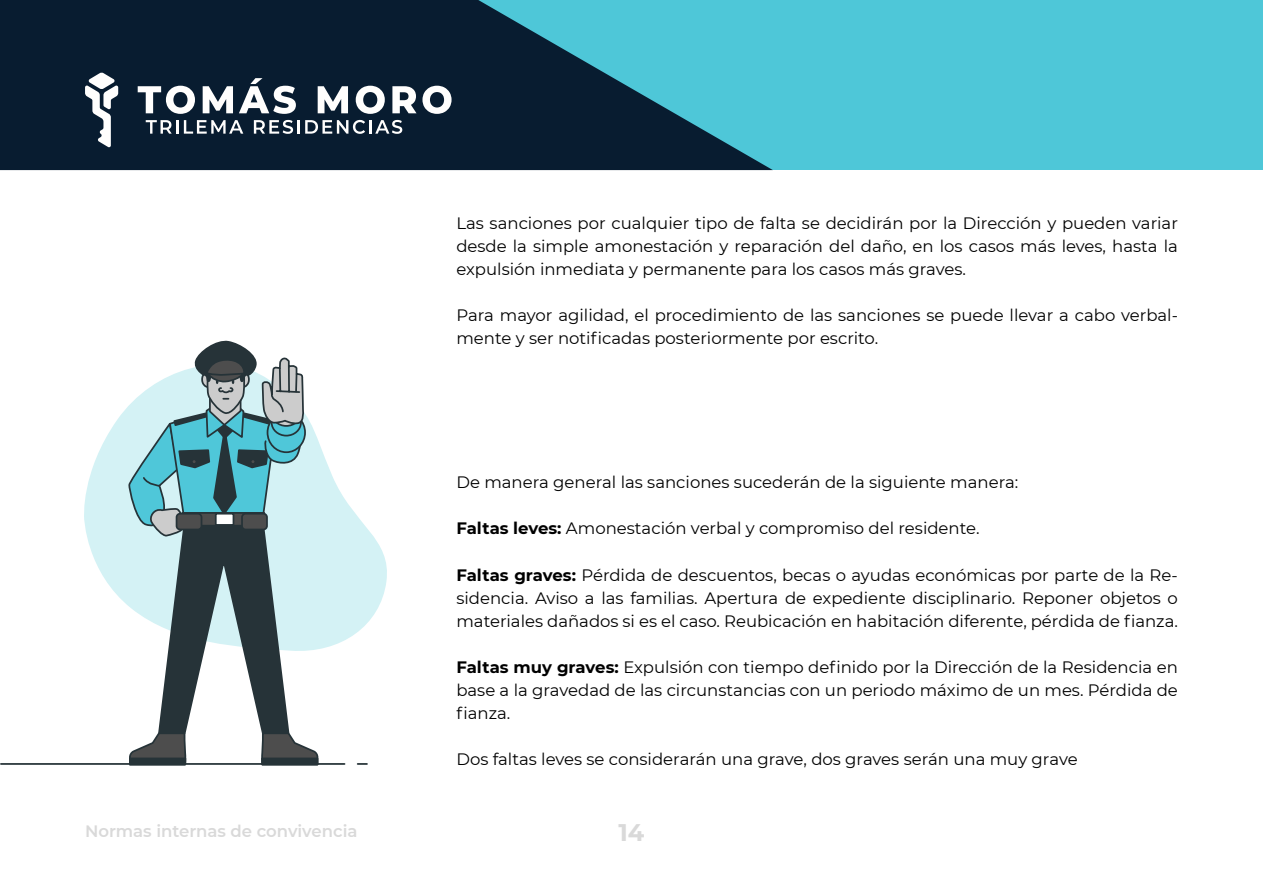
<style>
.page{position:relative;width:1263px;height:893px;background:#fff}
.page>*{position:absolute;margin:0;border:0;box-sizing:border-box;transform-origin:0 0}
.t1{font:700 24px "Montserrat";color:#d9d9d9}
.t2{font:16.5px/23.1px "Montserrat";color:#000;text-align:justify}
.t3{font:600 16.5px "Montserrat";color:#d9d9d9}
.s1{font-weight:700}
</style>
<div class="page">
<div style="left:0;top:0;width:1263px;height:170px;background:#4ec7d8"></div>
<svg style="left:0;top:0;width:773px;height:170px;fill:#081c30"></svg>
<svg style="left:138px;top:86px;width:57px;height:28px;background:#7f8993"></svg>
<svg style="left:239px;top:78px;width:57px;height:36px;background:#6d7984"></svg>
<svg style="left:356px;top:86px;width:29px;height:28px"></svg>
<svg style="left:392px;top:86px;width:24px;height:27px"></svg>
<svg style="left:422px;top:86px;width:30px;height:28px"></svg>
<svg style="left:203px;top:86px;width:30px;height:27px"></svg>
<svg style="left:318px;top:86px;width:30px;height:27px"></svg>
<svg style="left:146px;top:120px;width:32px;height:14px"></svg>
<svg style="left:184px;top:120px;width:59px;height:14px"></svg>
<svg style="left:254px;top:120px;width:39px;height:14px"></svg>
<hr style="left:297px;top:120px;width:3px;height:14px;background:#fffefd">
<svg style="left:305px;top:120px;width:60px;height:14px"></svg>
<hr style="left:369px;top:120px;width:3px;height:14px;background:#fffefd">
<svg style="left:375px;top:120px;width:27px;height:14px"></svg>
<svg style="left:85px;top:72px;width:33px;height:76px;background:#6e7984"></svg>
<svg style="left:369px;top:531px;width:18px;height:90px;fill:#d4f2f5"></svg>
<svg style="left:194px;top:340px;width:96px;height:25px"></svg>
<svg style="left:0;top:365px;width:369px;height:401px"></svg>
<p class="t2" style="left:456px;top:211px;width:723px">Las sanciones por cualquier tipo de falta se decidirán por la Dirección y pueden variar desde la simple amonestación y reparación del daño, en los casos más leves, hasta la expulsión inmediata y permanente para los casos más graves.</p>
<p class="t2" style="left:456px;top:303px;width:723px">Para mayor agilidad, el procedimiento de las sanciones se puede llevar a cabo verbal&shy;mente y ser notificadas posteriormente por escrito.</p>
<p class="t2" style="left:456px;top:470px;width:563px">De manera general las sanciones sucederán de la siguiente manera:</p>
<p class="t2" style="left:456px;top:516px;width:525px"><span class="s1">Faltas leves:</span> Amonestación verbal y compromiso del residente.</p>
<p class="t2" style="left:456px;top:563px;width:723px"><span class="s1">Faltas graves:</span> Pérdida de descuentos, becas o ayudas económicas por parte de la Re&shy;sidencia. Aviso a las familias. Apertura de expediente disciplinario. Reponer objetos o materiales dañados si es el caso. Reubicación en habitación diferente, pérdida de fianza.</p>
<p class="t2" style="left:456px;top:655px;width:723px"><span class="s1">Faltas muy graves:</span> Expulsión con tiempo definido por la Dirección de la Residencia en base a la gravedad de las circunstancias con un periodo máximo de un mes. Pérdida de fianza.</p>
<p class="t2" style="left:456px;top:747px;width:623px">Dos faltas leves se considerarán una grave, dos graves serán una muy grave</p>
<p class="t3" style="left:85px;top:820px;width:274px">Normas internas de convivencia</p>
<h1 class="t1" style="left:618px;top:815px;width:27px">14</h1>
</div>
